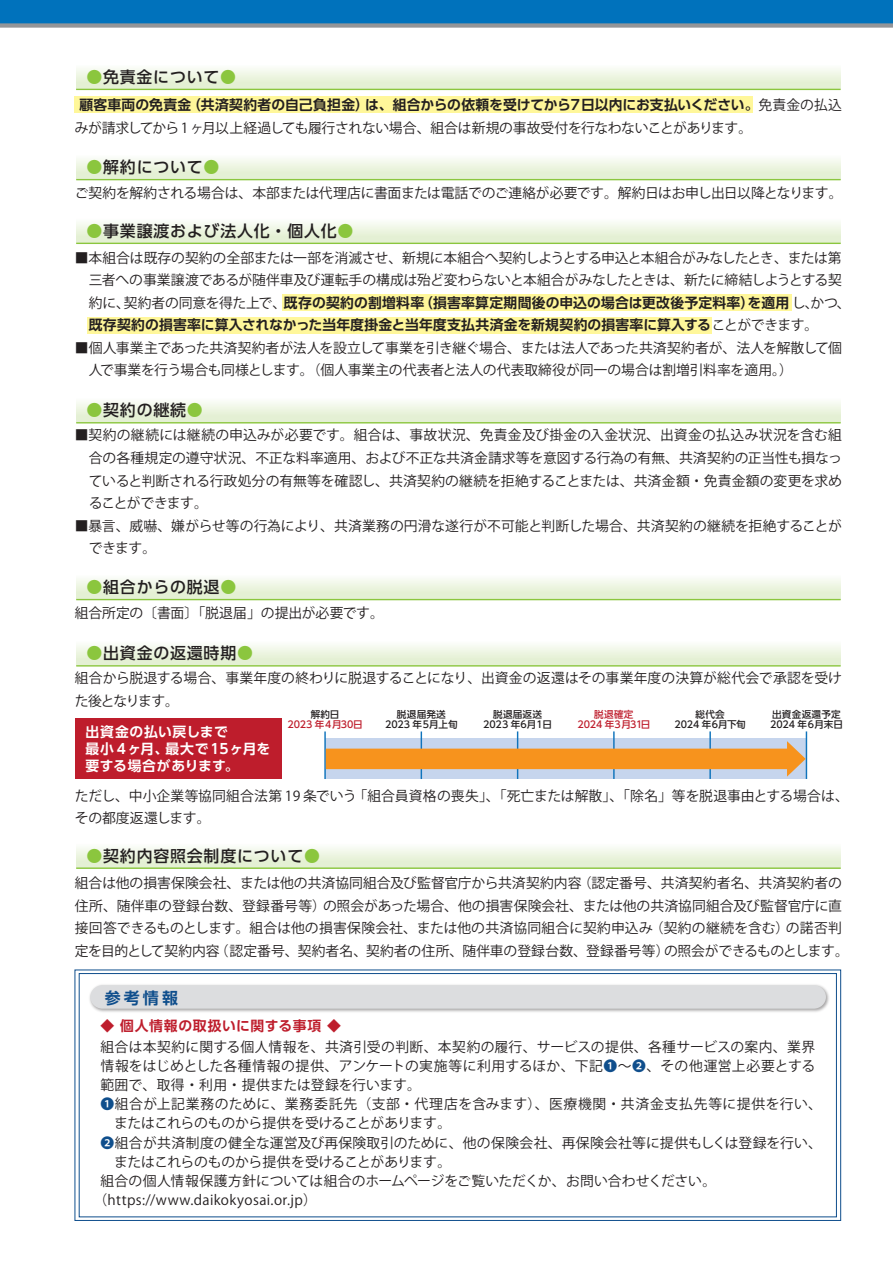
<style>
.page{position:relative;width:893px;height:1263px;background:#fff}
.page>*{position:absolute;margin:0;border:0;box-sizing:border-box;transform-origin:0 0}
.t1{font:500 15.9px "UD Shin Go Pr 6 N";letter-spacing:.05em;color:#231f20}
.t2{font:700 15.9px "UD Shin Go Pr 6 N De";color:#0f4e8c}
.t3{font:13.8px/22.5px "Koz Go Pr 6 N";letter-spacing:-.005em;color:#231f20}
.t4{font:13.8px/21.3px "Koz Go Pr 6 N";letter-spacing:.02em;color:#231f20}
.t5{font:13.8px/22.5px "Koz Go Pr 6 N";letter-spacing:-.035em;color:#231f20}
.t6{font:13.8px "Koz Go Pr 6 N";letter-spacing:-.03em;color:#231f20}
.t7{font:13.8px "Koz Go Pr 6 N";letter-spacing:.05em;color:#231f20}
.t8{font:13.8px "Koz Go Pr 6 N";letter-spacing:-.025em;color:#231f20}
.t9{font:700 13.8px/17px "UD Shin Go Pr 6 N De";letter-spacing:.035em;color:#fff}
.t10{font:13.8px "Koz Go Pr 6 N";letter-spacing:.025em;color:#231f20}
.t11{font:500 9.6px/10.6px "UD Shin Go Pr 6 N";letter-spacing:.015em;color:#231f20;text-align:center}
.t12{font:500 9.6px/10.6px "UD Shin Go Pr 6 N";color:#be1d2c;text-align:center}
.s1{color:#8bc63e}
.s2{font-family:"UD Shin Go Pr 6 N De";font-weight:700}
.s3{color:#231f20}
.s4{font-family:"UD Shin Go Pr 6 N De";font-weight:700;color:#be1d2c}
.s5{color:#0f4e8c}
</style>
<div class="page">
<div style="left:0;top:0;width:893px;height:23px;background:#0072bc"></div>
<div style="left:0;top:23px;width:893px;height:5px;background:#939598"></div>
<svg style="left:76px;top:68px;width:765px;height:21px;background:#e9f3dd"></svg>
<hr style="left:76px;top:89px;width:765px;height:1px;background:#8bc63e">
<div style="left:282px;top:294px;width:509px;height:17px;background:#fff79a"></div>
<div style="left:87px;top:317px;width:625px;height:17px;background:#fff79a"></div>
<div style="left:75px;top:96px;width:678px;height:17px;background:#fff79a"></div>
<div style="left:74px;top:969px;width:767px;height:252px;border:1px solid #0f4e8c"></div>
<div style="left:79px;top:973px;width:758px;height:244px;border:1px solid #0f4e8c"></div>
<div style="left:76px;top:154px;width:765px;height:26px;background:linear-gradient(to bottom,#fdfefc,#dfedca)"></div>
<hr style="left:76px;top:179px;width:765px;height:1px;background:#8bc63e">
<svg style="left:76px;top:222px;width:765px;height:21px;background:#e9f3dc"></svg>
<hr style="left:76px;top:243px;width:765px;height:1px;background:#8bc63e">
<div style="left:76px;top:397px;width:765px;height:26px;background:linear-gradient(to bottom,#fdfefb,#e0eece)"></div>
<hr style="left:76px;top:422px;width:765px;height:1px;background:#8bc63e">
<div style="left:76px;top:574px;width:765px;height:26px;background:linear-gradient(to bottom,#fefefd,#ddecc9)"></div>
<hr style="left:76px;top:599px;width:765px;height:1px;background:#8bc63e">
<div style="left:76px;top:640px;width:765px;height:26px;background:linear-gradient(to bottom,#fdfefb,#e0eece)"></div>
<hr style="left:76px;top:665px;width:765px;height:1px;background:#8bc63e">
<svg style="left:76px;top:847px;width:765px;height:20px"></svg>
<hr style="left:76px;top:867px;width:765px;height:2px;background:#8bc63e">
<img style="left:89px;top:984px;width:740px;height:28px">
<div style="left:90px;top:985px;width:736px;height:24px;background:#dcdddf"></div>
<div style="left:75px;top:718px;width:207px;height:60px;background:#be1d2c"></div>
<div style="left:325px;top:738px;width:18px;height:41px;background:#c6d5ed"></div>
<div style="left:343px;top:738px;width:18px;height:41px;background:#c6d5ed"></div>
<div style="left:361px;top:738px;width:18px;height:41px;background:#c6d5ed"></div>
<div style="left:379px;top:738px;width:17px;height:41px;background:#c6d5ed"></div>
<div style="left:396px;top:738px;width:18px;height:41px;background:#c6d5ed"></div>
<div style="left:414px;top:738px;width:18px;height:41px;background:#c6d5ed"></div>
<div style="left:432px;top:738px;width:18px;height:41px;background:#c6d5ed"></div>
<div style="left:450px;top:738px;width:18px;height:41px;background:#c6d5ed"></div>
<div style="left:468px;top:738px;width:17px;height:41px;background:#c6d5ed"></div>
<div style="left:485px;top:738px;width:18px;height:41px;background:#c6d5ed"></div>
<div style="left:503px;top:738px;width:18px;height:41px;background:#c6d5ed"></div>
<div style="left:521px;top:738px;width:18px;height:41px;background:#c6d5ed"></div>
<div style="left:539px;top:738px;width:18px;height:41px;background:#c6d5ed"></div>
<div style="left:557px;top:738px;width:18px;height:41px;background:#c6d5ed"></div>
<div style="left:575px;top:738px;width:17px;height:41px;background:#c6d5ed"></div>
<div style="left:592px;top:738px;width:18px;height:41px;background:#c6d5ed"></div>
<div style="left:610px;top:738px;width:18px;height:41px;background:#c6d5ed"></div>
<div style="left:628px;top:738px;width:18px;height:41px;background:#c6d5ed"></div>
<div style="left:646px;top:738px;width:18px;height:41px;background:#c6d5ed"></div>
<div style="left:664px;top:738px;width:18px;height:41px;background:#c6d5ed"></div>
<div style="left:682px;top:738px;width:17px;height:41px;background:#c6d5ed"></div>
<div style="left:699px;top:738px;width:18px;height:41px;background:#c6d5ed"></div>
<div style="left:717px;top:738px;width:18px;height:41px;background:#c6d5ed"></div>
<div style="left:735px;top:738px;width:18px;height:41px;background:#c6d5ed"></div>
<div style="left:753px;top:738px;width:18px;height:41px;background:#c6d5ed"></div>
<div style="left:771px;top:738px;width:18px;height:41px;background:#c6d5ed"></div>
<div style="left:789px;top:738px;width:17px;height:41px;background:#c6d5ed"></div>
<hr style="left:324px;top:731px;width:2px;height:48px;background:#1074bc">
<hr style="left:421px;top:731px;width:1px;height:48px;background:#1074bc">
<hr style="left:517px;top:731px;width:1px;height:48px;background:#1074bc">
<hr style="left:613px;top:731px;width:2px;height:48px;background:#1074bc">
<hr style="left:709px;top:731px;width:2px;height:48px;background:#1074bc">
<hr style="left:806px;top:731px;width:1px;height:48px;background:#1074bc">
<svg style="left:326px;top:741px;width:480px;height:36px"></svg>
<p class="t1" style="left:86px;top:64px;width:151px"><span class="s1">●</span>免責金について<span class="s1">●</span></p>
<p class="t5" style="left:75px;top:94px;width:768px;text-indent:5px"><span class="s2">顧客車両の免責金（共済契約者の自己負担金）は、組合からの依頼を受けてから７日以内にお支払いください。</span>免責金の払込みが請求してから1 ヶ月以上経過しても履行されない場合、組合は新規の事故受付を行なわないことがあります。</p>
<p class="t1" style="left:86px;top:154px;width:135px"><span class="s1">●</span>解約について<span class="s1">●</span></p>
<p class="t6" style="left:75px;top:185px;width:769px">ご契約を解約される場合は、本部または代理店に書面または電話でのご連絡が必要です。解約日はお申し出日以降となります。</p>
<p class="t1" style="left:86px;top:218px;width:269px"><span class="s1">●</span>事業譲渡および法人化・個人化<span class="s1">●</span></p>
<p class="t3" style="left:89px;top:247px;width:763px;text-indent:-14px">■本組合は既存の契約の全部または一部を消滅させ、新規に本組合へ契約しようとする申込と本組合がみなしたとき、または第三者への事業譲渡であるが随伴車及び運転手の構成は殆ど変わらないと本組合がみなしたときは、新たに締結しようとする契約に、契約者の同意を得た上で、<span class="s2">既存の契約の割増料率（損害率算定期間後の申込の場合は更改後予定料率）を適用</span>し、かつ、<span class="s2">既存契約の損害率に算入されなかった当年度掛金と当年度支払共済金を新規契約の損害率に算入する</span>ことができます。</p>
<p class="t3" style="left:89px;top:337px;width:755px;text-indent:-14px">■個人事業主であった共済契約者が法人を設立して事業を引き継ぐ場合、または法人であった共済契約者が、法人を解散して個人で事業を行う場合も同様とします。（個人事業主の代表者と法人の代表取締役が同一の場合は割増引料率を適用。）</p>
<p class="t1" style="left:86px;top:397px;width:118px"><span class="s1">●</span>契約の継続<span class="s1">●</span></p>
<p class="t3" style="left:89px;top:424px;width:755px;text-align:justify;text-indent:-14px">■契約の継続には継続の申込みが必要です。組合は、事故状況、免責金及び掛金の入金状況、出資金の払込み状況を含む組合の各種規定の遵守状況、不正な料率適用、および不正な共済金請求等を意図する行為の有無、共済契約の正当性も損なっていると判断される行政処分の有無等を確認し、共済契約の継続を拒絶することまたは、共済金額・免責金額の変更を求めることができます。</p>
<p class="t3" style="left:89px;top:515px;width:755px;text-indent:-14px">■暴言、威嚇、嫌がらせ等の行為により、共済業務の円滑な遂行が不可能と判断した場合、共済契約の継続を拒絶することができます。</p>
<p class="t1" style="left:86px;top:574px;width:151px"><span class="s1">●</span>組合からの脱退<span class="s1">●</span></p>
<p class="t3" style="left:75px;top:602px;width:310px">組合所定の〔書面〕「脱退届」の提出が必要です。</p>
<p class="t1" style="left:86px;top:640px;width:168px"><span class="s1">●</span>出資金の返還時期<span class="s1">●</span></p>
<p class="t3" style="left:75px;top:667px;width:768px">組合から脱退する場合、事業年度の終わりに脱退することになり、出資金の返還はその事業年度の決算が総代会で承認を受けた後となります。</p>
<p class="t9" style="left:86px;top:723px;width:186px">出資金の払い戻しまで<br>最小４ヶ月、最大で15ヶ月を要する場合があります。</p>
<p class="t12" style="left:287px;top:708px;width:77px"><span class="s3">解約日<br></span>2023 年4月30日</p>
<p class="t11" style="left:385px;top:708px;width:74px">脱退届発送<br>2023 年5月上旬</p>
<p class="t11" style="left:483px;top:708px;width:70px">脱退届返送<br>2023 年6月1日</p>
<p class="t12" style="left:577px;top:708px;width:74px">脱退確定<br>2024 年3月31日</p>
<p class="t11" style="left:675px;top:708px;width:73px">総代会<br>2024 年6月下旬</p>
<p class="t11" style="left:770px;top:708px;width:74px;text-align:left">出資金返還予定<br>2024 年6月末日</p>
<p class="t3" style="left:75px;top:785px;width:775px">ただし、中小企業等協同組合法第 19 条でいう「組合員資格の喪失」、「死亡または解散」、「除名」等を脱退事由とする場合は、その都度返還します。</p>
<p class="t1" style="left:86px;top:843px;width:235px"><span class="s1">●</span>契約内容照会制度について<span class="s1">●</span></p>
<p class="t3" style="left:75px;top:872px;width:775px">組合は他の損害保険会社、または他の共済協同組合及び監督官庁から共済契約内容（認定番号、共済契約者名、共済契約者の住所、随伴車の登録台数、登録番号等）の照会があった場合、他の損害保険会社、または他の共済協同組合及び監督官庁に直接回答できるものとします。組合は他の損害保険会社、または他の共済協同組合に契約申込み（契約の継続を含む）の諾否判定を目的として契約内容（認定番号、契約者名、契約者の住所、随伴車の登録台数、登録番号等）の照会ができるものとします。</p>
<p class="t2" style="left:105px;top:985px;width:75px">参考情報</p>
<p class="t4" style="left:100px;top:1015px;width:716px"><span class="s4">◆ 個人情報の取扱いに関する事項 ◆<br></span>組合は本契約に関する個人情報を、共済引受の判断、本契約の履行、サービスの提供、各種サービスの案内、業界</p>
<p class="t4" style="left:100px;top:1055px;width:716px">情報をはじめとした各種情報の提供、アンケートの実施等に利用するほか、下記<span class="s5">❶</span>～<span class="s5">❷</span>、その他運営上必要とする</p>
<p class="t3" style="left:100px;top:1074px;width:322px">範囲で、取得・利用・提供または登録を行います。</p>
<p class="t7" style="left:100px;top:1096px;width:723px"><span class="s5">❶</span>組合が上記業務のために、業務委託先（支部・代理店を含みます）、医療機関・共済金支払先等に提供を行い、</p>
<p class="t8" style="left:114px;top:1115px;width:339px">またはこれらのものから提供を受けることがあります。</p>
<p class="t3" style="left:100px;top:1131px;width:723px"><span class="s5">❷</span>組合が共済制度の健全な運営及び再保険取引のために、他の保険会社、再保険会社等に提供もしくは登録を行い、</p>
<p class="t8" style="left:114px;top:1154px;width:339px">またはこれらのものから提供を受けることがあります。</p>
<p class="t3" style="left:100px;top:1170px;width:617px">組合の個人情報保護方針については組合のホームページをご覧いただくか、お問い合わせください。</p>
<p class="t10" style="left:93px;top:1192px;width:225px">（https://www.daikokyosai.or.jp）</p>
</div>
